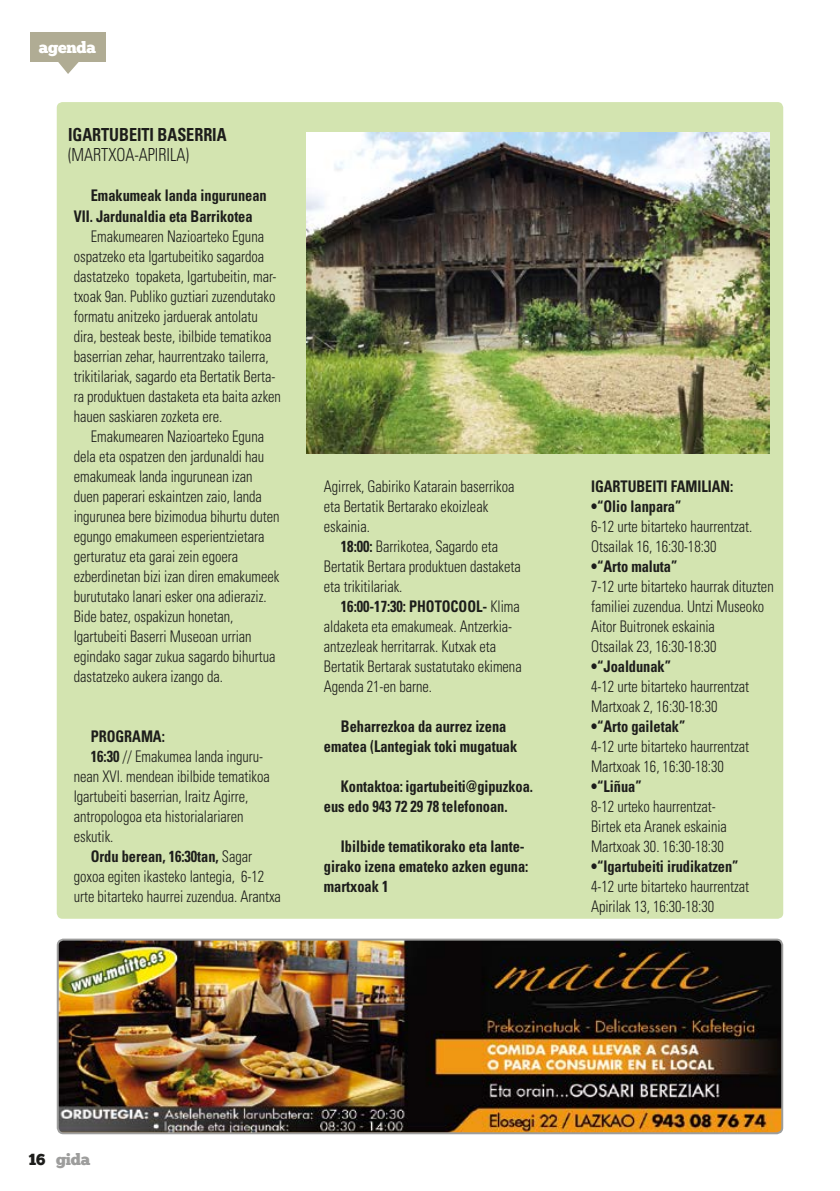
<style>
.page{position:relative;width:840px;height:1191px;background:#fff}
.page>*{position:absolute;margin:0;border:0;box-sizing:border-box;transform-origin:0 0}
.t1{font:700 condensed 18px "Univers";letter-spacing:-.005em;color:#1d1d1b;scale:.9 1}
.t2{font:300 condensed 18px "Univers";letter-spacing:-.005em;color:#1d1d1b;scale:.9 1}
.t3{font:300 condensed 16px/20px "Univers";letter-spacing:-.005em;color:#1d1d1b;scale:.9 1}
.t4{font:700 condensed 16px/20px "Univers";letter-spacing:-.005em;color:#1d1d1b;scale:.9 1}
.t5{font:16px "Chunk Five Ex";letter-spacing:-.02em;color:#9d9d9c}
.t6{font:16px "Chunk Five Ex";letter-spacing:-.02em;color:#fff}
.s1{font-weight:700}
.s2{font-weight:300}
.s3{color:#1d1d1b}
</style>
<div class="page">
<img style="left:58px;top:939px;width:723px;height:194px">
<div style="left:57px;top:938px;width:725px;height:196px;border:2px solid #9d9d9c;border-radius:6px"></div>
<div style="left:57px;top:102px;width:725px;height:816px;background:#d3e4b0;border-radius:6px"></div>
<svg style="left:58px;top:62px;width:21px;height:12px"></svg>
<div style="left:30px;top:32px;width:76px;height:30px;background:#b0ac94"></div>
<img style="left:306px;top:133px;width:463px;height:321px">
<p class="t6" style="left:39px;top:35px;width:59px">agenda</p>
<p class="t1" style="left:68px;top:124px;width:178px">IGARTUBEITI BASERRIA</p>
<p class="t2" style="left:68px;top:144px;width:136px">(MARTXOA-APIRILA)</p>
<p class="t4" style="left:74px;top:186px;width:216px;text-indent:17px">Emakumeak landa ingurunean<br>VII. Jardunaldia eta Barrikotea</p>
<p class="t3" style="left:74px;top:226px;width:232px;text-indent:17px">Emakumearen Nazioarteko Eguna ospatzeko eta Igartubeitiko sagardoa dastatzeko topaketa, Igartubeitin, mar&shy;txoak 9an. Publiko guztiari zuzendutako formatu anitzeko jarduerak antolatu dira, besteak beste, ibilbide tematikoa baserrian zehar, haurrentzako tailerra, trikitilariak, sagardo eta Bertatik Berta&shy;ra produktuen dastaketa eta baita azken hauen saskiaren zozketa ere.</p>
<p class="t3" style="left:74px;top:426px;width:230px;text-indent:17px">Emakumearen Nazioarteko Eguna dela eta ospatzen den jardunaldi hau emakumeak landa ingurunean izan duen paperari eskaintzen zaio, landa ingurunea bere bizimodua bihurtu duten egungo emakumeen esperientzietara gerturatuz eta garai zein egoera ezberdinetan bizi izan diren emakumeek burututako lanari esker ona adieraziz.<br>Bide batez, ospakizun honetan, Igartubeiti Baserri Museoan urrian egindako sagar zukua sagardo bihurtua dastatzeko aukera izango da.</p>
<p class="t4" style="left:91px;top:726px;width:84px">PROGRAMA:</p>
<p class="t3" style="left:91px;top:746px;width:193px"><span class="s1">16:30</span> // Emakumea landa inguru-</p>
<p class="t3" style="left:74px;top:766px;width:219px">nean XVI. mendean ibilbide tematikoa</p>
<p class="t3" style="left:74px;top:786px;width:195px">Igartubeiti baserrian, Iraitz Agirre,</p>
<p class="t3" style="left:74px;top:806px;width:190px">antropologoa eta historialariaren</p>
<p class="t3" style="left:74px;top:826px;width:46px">eskutik.</p>
<p class="t4" style="left:91px;top:846px;width:181px">Ordu berean, 16:30tan, <span class="s2">Sagar</span></p>
<p class="t3" style="left:74px;top:866px;width:213px">goxoa egiten ikasteko lantegia, 6-12</p>
<p class="t3" style="left:74px;top:886px;width:232px">urte bitarteko haurrei zuzendua. Arantxa</p>
<p class="t3" style="left:324px;top:476px;width:213px">Agirrek, Gabiriko Katarain baserrikoa eta Bertatik Bertarako ekoizleak eskainia.</p>
<p class="t3" style="left:324px;top:536px;width:220px;text-indent:17px"><span class="s1">18:00:</span> Barrikotea, Sagardo eta<br>Bertatik Bertara produktuen dastaketa eta trikitilariak.</p>
<p class="t3" style="left:324px;top:596px;width:221px;text-indent:17px"><span class="s1">16:00-17:30: PHOTOCOOL-</span> Klima aldaketa eta emakumeak. Antzerkia&shy;antzezleak herritarrak. Kutxak eta Bertatik Bertarak sustatutako ekimena Agenda 21-en barne.</p>
<p class="t4" style="left:324px;top:716px;width:216px;text-align:center">Beharrezkoa da aurrez izena ematea (Lantegiak toki mugatuak</p>
<p class="t4" style="left:324px;top:776px;width:234px;text-indent:17px">Kontaktoa: igartubeiti@gipuzkoa. eus edo 943 72 29 78 telefonoan.</p>
<p class="t4" style="left:324px;top:836px;width:228px;text-indent:17px">Ibilbide tematikorako eta lante&shy;girako izena emateko azken eguna: martxoak 1</p>
<p class="t4" style="left:590px;top:476px;width:159px">IGARTUBEITI FAMILIAN:</p>
<p class="t4" style="left:590px;top:496px;width:102px">•“Olio lanpara”</p>
<p class="t3" style="left:590px;top:516px;width:180px">6-12 urte bitarteko haurrentzat.<br>Otsailak 16, 16:30-18:30</p>
<p class="t4" style="left:590px;top:556px;width:97px">•“Arto maluta”</p>
<p class="t3" style="left:590px;top:576px;width:204px">7-12 urte bitarteko haurrak dituzten familiei zuzendua. Untzi Museoko<br>Aitor Buitronek eskainia<br>Otsailak 23, 16:30-18:30</p>
<p class="t4" style="left:590px;top:656px;width:90px">•“Joaldunak”</p>
<p class="t3" style="left:590px;top:676px;width:177px">4-12 urte bitarteko haurrentzat<br>Martxoak 2, 16:30-18:30</p>
<p class="t4" style="left:590px;top:716px;width:106px">•“Arto gailetak”</p>
<p class="t3" style="left:590px;top:736px;width:177px">4-12 urte bitarteko haurrentzat<br>Martxoak 16, 16:30-18:30</p>
<p class="t4" style="left:590px;top:776px;width:58px">•“Liñua”</p>
<p class="t3" style="left:590px;top:796px;width:152px">8-12 urteko haurrentzat-<br>Birtek eta Aranek eskainia<br>Martxoak 30. 16:30-18:30</p>
<p class="t4" style="left:590px;top:856px;width:165px">•“Igartubeiti irudikatzen”</p>
<p class="t3" style="left:590px;top:876px;width:177px">4-12 urte bitarteko haurrentzat<br>Apirilak 13, 16:30-18:30</p>
<p class="t5" style="left:28px;top:1147px;width:63px"><span class="s3">16</span> gida</p>
</div>
